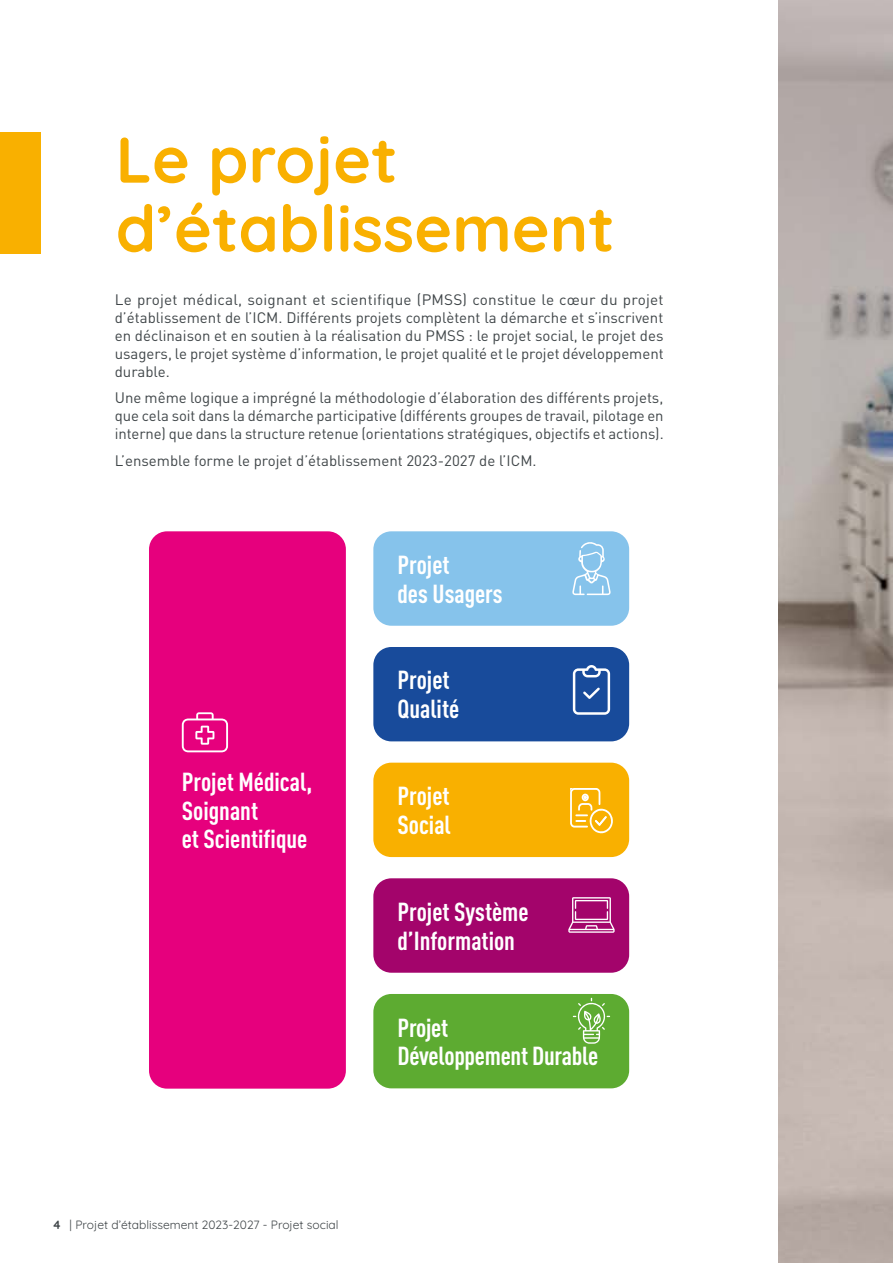
<style>
.page{position:relative;width:893px;height:1263px;background:#fff}
.page>*{position:absolute;margin:0;border:0;box-sizing:border-box;transform-origin:0 0}
.t1{font:300 64.5px/69px "Quicksand";color:#f9b000}
.t2{font:700 condensed 25.8px/28.7px "DINOT";color:#fff}
.t3{font:15px/18px "DINOT";color:#404649;text-align:justify}
.t4{font:300 12px "Quicksand";color:#404649}
</style>
<div class="page">
<img style="left:778px;top:0;width:115px;height:1263px">
<div style="left:0;top:132px;width:40px;height:121px;background:#f9b000"></div>
<div style="left:149px;top:531px;width:197px;height:558px;background:#e6007d;border-radius:18px"></div>
<div style="left:373px;top:763px;width:256px;height:94px;background:#f9b000;border-radius:18px"></div>
<svg style="left:570px;top:788px;width:43px;height:46px"></svg>
<div style="left:373px;top:994px;width:256px;height:94px;background:#5dab31;border-radius:18px"></div>
<svg style="left:573px;top:998px;width:37px;height:46px"></svg>
<div style="left:373px;top:878px;width:256px;height:95px;background:#a3046b;border-radius:18px"></div>
<svg style="left:568px;top:897px;width:47px;height:36px"></svg>
<div style="left:373px;top:531px;width:256px;height:95px;background:#86c3eb;border-radius:18px"></div>
<svg style="left:572px;top:542px;width:39px;height:53px"></svg>
<svg style="left:182px;top:712px;width:46px;height:40px"></svg>
<div style="left:373px;top:647px;width:256px;height:94px;background:#184b9b;border-radius:18px"></div>
<svg style="left:573px;top:665px;width:37px;height:50px"></svg>
<h1 class="t1" style="left:116px;top:119px;width:500px">Le projet d’établissement</h1>
<p class="t3" style="left:115px;top:290px;width:550px">Le projet médical, soignant et scientifique (PMSS) constitue le cœur du projet d’établissement de l’ICM. Différents projets complètent la démarche et s’inscrivent en déclinaison et en soutien à la réalisation du PMSS : le projet social, le projet des usagers, le projet système d’information, le projet qualité et le projet développement durable.</p>
<p class="t3" style="left:115px;top:389px;width:550px">Une même logique a imprégné la méthodologie d’élaboration des différents projets, que cela soit dans la démarche participative (différents groupes de travail, pilotage en interne) que dans la structure retenue (orientations stratégiques, objectifs et actions).</p>
<p class="t3" style="left:115px;top:451px;width:423px">L’ensemble forme le projet d’établissement 2023-2027 de l’ICM.</p>
<h2 class="t2" style="left:397px;top:550px;width:107px">Projet<br>des Usagers</h2>
<h2 class="t2" style="left:182px;top:767px;width:132px">Projet Médical,<br>Soignant<br>et Scientifique</h2>
<p class="t4" style="left:53px;top:1215px;width:287px">4 | Projet d’établissement 2023-2027 - Projet social</p>
<h2 class="t2" style="left:397px;top:665px;width:63px">Projet<br>Qualité</h2>
<h2 class="t2" style="left:397px;top:781px;width:55px">Projet<br>Social</h2>
<h2 class="t2" style="left:397px;top:897px;width:133px">Projet Système d’Information</h2>
<h2 class="t2" style="left:397px;top:1013px;width:202px">Projet<br>Développement Durable</h2>
</div>
